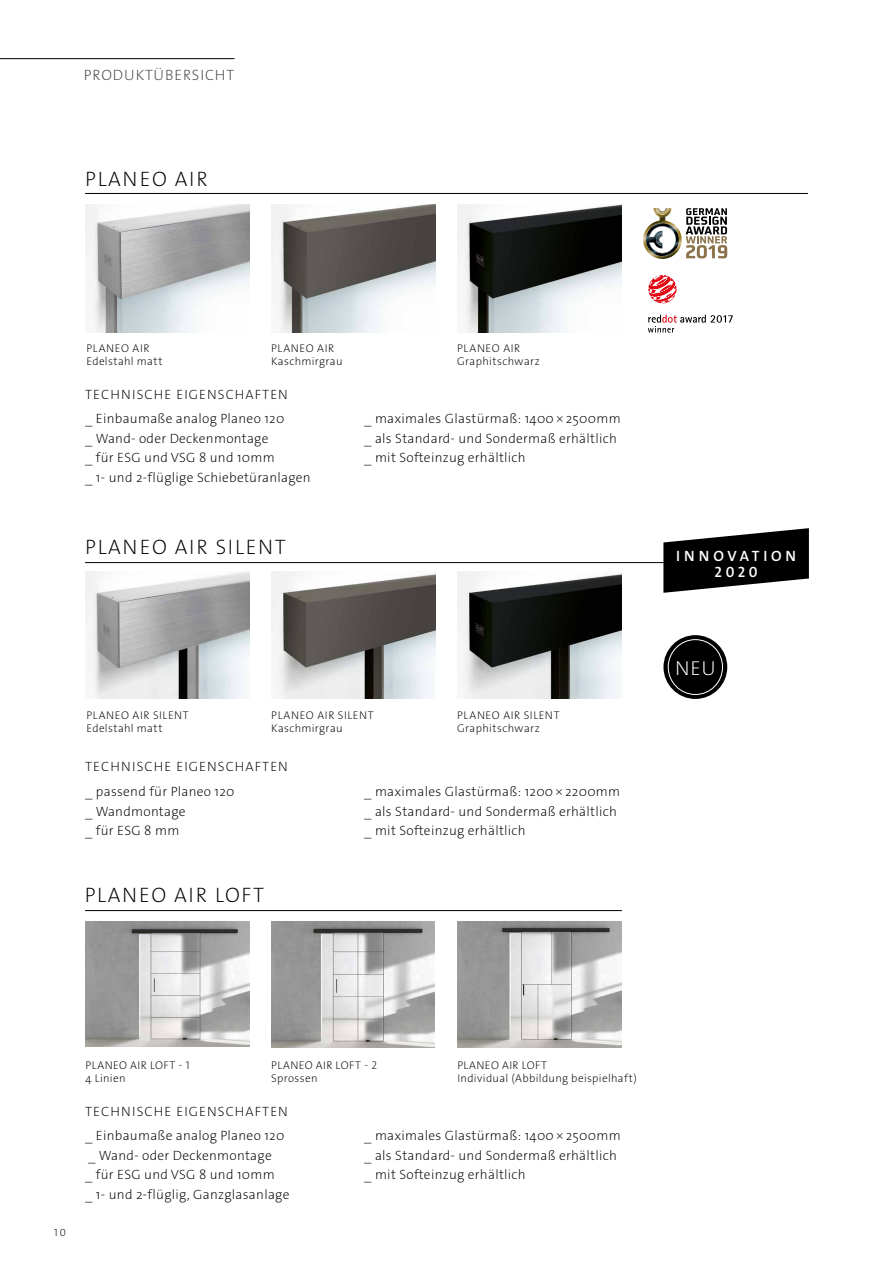
<style>
.page{position:relative;width:893px;height:1263px;background:#fff}
.page>*{position:absolute;margin:0;border:0;box-sizing:border-box;transform-origin:0 0}
.t1{font:200 21px "The Sans Os F";letter-spacing:.08em;color:#000}
.t2{font:200 20.25px "The Sans Os F";color:#fff}
.t3{font:200 15px "The Sans Os F";letter-spacing:.055em;color:#42413e}
.t4{font:600 15px/16.5px "The Sans Os F";letter-spacing:.25em;color:#fff;text-align:center}
.t5{font:200 13.5px/19.5px "The Sans Os F";letter-spacing:.02em;color:#000}
.t6{font:200 13.5px "The Sans Os F";letter-spacing:.08em;color:#000}
.t7{font:200 11.25px/13.5px "The Sans Os F";letter-spacing:.04em;color:#000}
.t8{font:200 10.5px "The Sans Os F";color:#000}
</style>
<div class="page">
<img style="left:85px;top:571px;width:165px;height:128px">
<img style="left:271px;top:571px;width:165px;height:128px">
<img style="left:457px;top:571px;width:165px;height:128px">
<hr style="left:85px;top:193px;width:723px;height:1px;background:#000">
<hr style="left:85px;top:562px;width:723px;height:1px;background:#000">
<img style="left:85px;top:205px;width:165px;height:127px">
<img style="left:457px;top:205px;width:165px;height:127px">
<svg style="left:648px;top:315px;width:85px;height:18px"></svg>
<svg style="left:648px;top:275px;width:29px;height:29px"></svg>
<img style="left:643px;top:208px;width:39px;height:51px">
<img style="left:646px;top:223px;width:33px;height:33px">
<svg style="left:656px;top:208px;width:13px;height:7px"></svg>
<img style="left:649px;top:226px;width:27px;height:27px">
<svg style="left:685px;top:208px;width:42px;height:50px"></svg>
<hr style="left:85px;top:910px;width:537px;height:1px;background:#000">
<img style="left:85px;top:921px;width:165px;height:126px">
<img style="left:271px;top:921px;width:164px;height:126px">
<img style="left:457px;top:921px;width:165px;height:126px">
<hr style="left:0;top:58px;width:234px;height:1px;background:#000">
<svg style="left:663px;top:528px;width:146px;height:65px"></svg>
<img style="left:271px;top:205px;width:165px;height:128px">
<div style="left:663px;top:635px;width:64px;height:64px;background:#000;border-radius:50%"></div>
<div style="left:668px;top:639px;width:55px;height:56px;border:1px solid #fff;border-radius:50%"></div>
<p class="t3" style="left:84px;top:65px;width:152px">PRODUKTÜBERSICHT</p>
<h1 class="t1" style="left:85px;top:165px;width:124px">PLANEO AIR</h1>
<p class="t7" style="left:86px;top:341px;width:78px">PLANEO AIR<br>Edelstahl matt</p>
<p class="t7" style="left:271px;top:341px;width:73px">PLANEO AIR<br>Kaschmirgrau</p>
<p class="t7" style="left:457px;top:341px;width:84px">PLANEO AIR<br>Graphitschwarz</p>
<p class="t6" style="left:85px;top:386px;width:204px">TECHNISCHE EIGENSCHAFTEN</p>
<p class="t5" style="left:85px;top:409px;width:227px">_ Einbaumaße analog Planeo 120<br>_ Wand- oder Deckenmontage<br>_ für ESG und VSG 8 und 10mm<br>_ 1- und 2-flüglige Schiebetüranlagen</p>
<p class="t5" style="left:364px;top:409px;width:258px">_ maximales Glastürmaß: 1400 × 2500mm _ als Standard- und Sondermaß erhältlich _ mit Softeinzug erhältlich</p>
<h1 class="t1" style="left:85px;top:533px;width:202px">PLANEO AIR SILENT</h1>
<p class="t7" style="left:86px;top:708px;width:104px">PLANEO AIR SILENT<br>Edelstahl matt</p>
<p class="t7" style="left:271px;top:708px;width:104px">PLANEO AIR SILENT<br>Kaschmirgrau</p>
<p class="t7" style="left:457px;top:708px;width:104px">PLANEO AIR SILENT<br>Graphitschwarz</p>
<p class="t6" style="left:85px;top:758px;width:204px">TECHNISCHE EIGENSCHAFTEN</p>
<p class="t5" style="left:85px;top:782px;width:151px">_ passend für Planeo 120 _ Wandmontage<br>_ für ESG 8 mm</p>
<p class="t5" style="left:364px;top:782px;width:258px">_ maximales Glastürmaß: 1200 × 2200mm _ als Standard- und Sondermaß erhältlich _ mit Softeinzug erhältlich</p>
<h1 class="t1" style="left:85px;top:881px;width:181px">PLANEO AIR LOFT</h1>
<p class="t4" style="left:676px;top:547px;width:122px">INNOVATION<br>2020</p>
<h2 class="t2" style="left:675px;top:655px;width:42px">NEU</h2>
<p class="t8" style="left:54px;top:1226px;width:13px">10</p>
<p class="t7" style="left:86px;top:1058px;width:105px">PLANEO AIR LOFT - 1<br>4 Linien</p>
<p class="t7" style="left:271px;top:1058px;width:107px">PLANEO AIR LOFT - 2<br>Sprossen</p>
<p class="t7" style="left:457px;top:1058px;width:181px">PLANEO AIR LOFT<br>Individual (Abbildung beispielhaft)</p>
<p class="t6" style="left:85px;top:1102px;width:204px">TECHNISCHE EIGENSCHAFTEN</p>
<p class="t5" style="left:85px;top:1126px;width:206px">_ Einbaumaße analog Planeo 120 _ Wand- oder Deckenmontage<br>_ für ESG und VSG 8 und 10mm<br>_ 1- und 2-flüglig, Ganzglasanlage</p>
<p class="t5" style="left:364px;top:1126px;width:258px">_ maximales Glastürmaß: 1400 × 2500mm _ als Standard- und Sondermaß erhältlich _ mit Softeinzug erhältlich</p>
</div>
